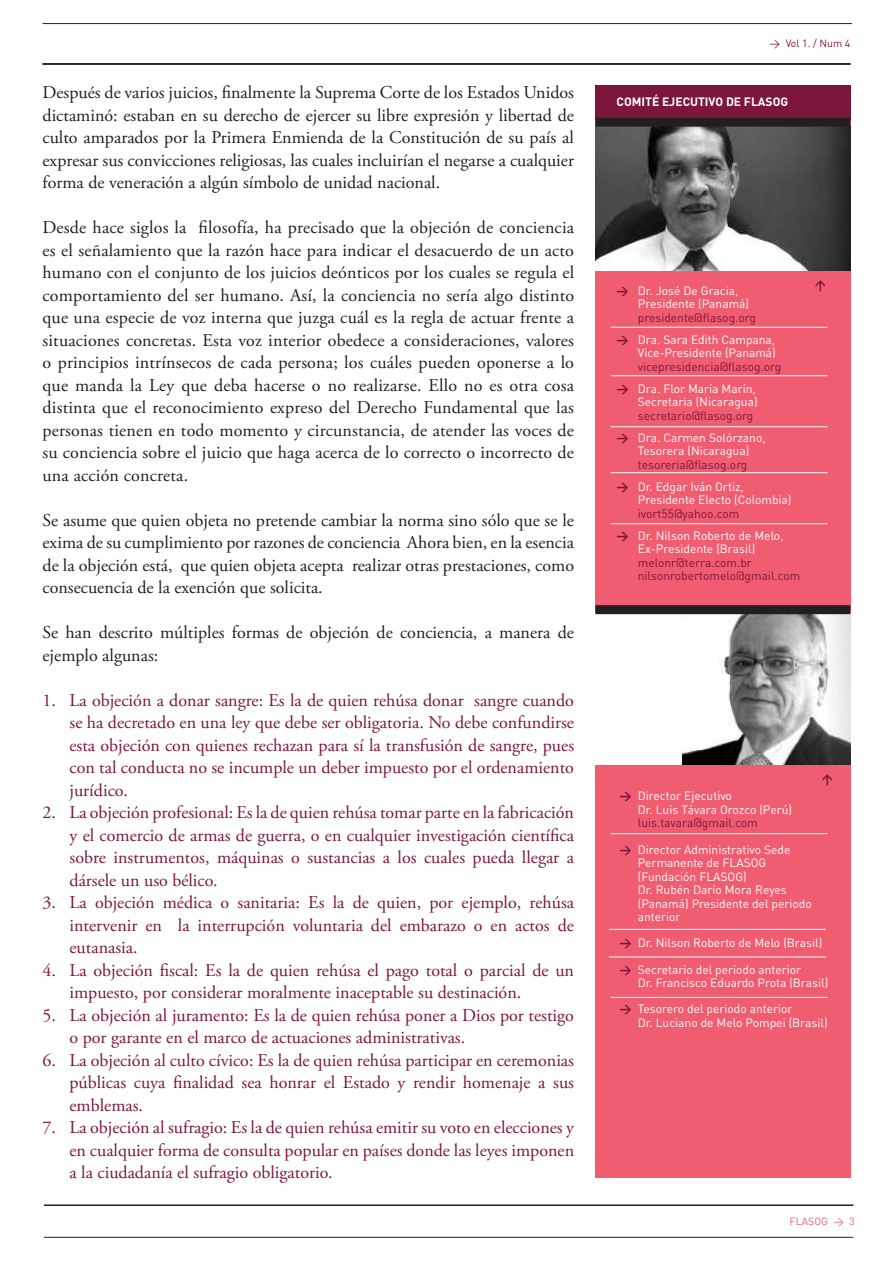
<style>
.page{position:relative;width:893px;height:1263px;background:#fff}
.page>*{position:absolute;margin:0;border:0;box-sizing:border-box;transform-origin:0 0}
.t1{font:18px/22.5px "Adobe Garamond Pro";color:#231f20;text-align:justify}
.t2{font:18px/22.5px "Adobe Garamond Pro";color:#7d163d;text-align:justify}
.t3{font:12px/13.5px "DIN";color:#fff}
.t4{font:12px/22px "DIN";color:#7d163d}
.t5{font:12px/22px "DIN";color:#7c173d}
.t6{font:700 12px "DIN";color:#fff}
.t7{font:700 12px "DIN";color:#7d163d}
.t8{font:10.5px "DIN";color:#7d163d}
.t9{font:10.5px "DIN";color:#f05d71}
.s1{font-weight:700;color:#7d163d}
.s2{font-weight:700}
.s3{color:#fff}
.s4{color:#7d163d}
</style>
<div class="page">
<hr style="left:44px;top:1237px;width:809px;height:1px;background:#231f20">
<hr style="left:43px;top:23px;width:809px;height:1px;background:#231f20">
<hr style="left:44px;top:1204px;width:809px;height:2px;background:#231f20">
<hr style="left:43px;top:63px;width:808px;height:2px;background:#231f20">
<div style="left:595px;top:85px;width:255px;height:1093px;background:#f05d71"></div>
<div style="left:595px;top:85px;width:255px;height:34px;background:#7d163d"></div>
<div style="left:595px;top:611px;width:255px;height:154px;background:#fff"></div>
<img style="left:682px;top:614px;width:168px;height:151px">
<img style="left:595px;top:127px;width:255px;height:144px">
<div style="left:595px;top:118px;width:255px;height:9px;background:#231f20"></div>
<div style="left:595px;top:605px;width:255px;height:9px;background:#231f20"></div>
<hr style="left:611px;top:327px;width:216px;height:1px;background:#fff">
<hr style="left:611px;top:375px;width:216px;height:1px;background:#fff">
<hr style="left:611px;top:426px;width:216px;height:1px;background:#fff">
<hr style="left:611px;top:472px;width:216px;height:1px;background:#fff">
<hr style="left:611px;top:523px;width:216px;height:1px;background:#fff">
<hr style="left:611px;top:833px;width:216px;height:1px;background:#fff">
<hr style="left:609px;top:957px;width:217px;height:1px;background:#fff">
<hr style="left:609px;top:929px;width:217px;height:1px;background:#fff">
<hr style="left:611px;top:997px;width:216px;height:1px;background:#fff">
<p class="t1" style="left:43px;top:82px;width:533px">Después de varios juicios, finalmente la Suprema Corte de los Estados Unidos dictaminó: estaban en su derecho de ejercer su libre expresión y libertad de culto amparados por la Primera Enmienda de la Constitución de su país al expresar sus convicciones religiosas, las cuales incluirían el negarse a cualquier forma de veneración a algún símbolo de unidad nacional.</p>
<p class="t1" style="left:43px;top:217px;width:533px">Desde hace siglos la filosofía, ha precisado que la objeción de conciencia es el señalamiento que la razón hace para indicar el desacuerdo de un acto humano con el conjunto de los juicios deónticos por los cuales se regula el comportamiento del ser humano. Así, la conciencia no sería algo distinto que una especie de voz interna que juzga cuál es la regla de actuar frente a situaciones concretas. Esta voz interior obedece a consideraciones, valores o principios intrínsecos de cada persona; los cuáles pueden oponerse a lo que manda la Ley que deba hacerse o no realizarse. Ello no es otra cosa distinta que el reconocimiento expreso del Derecho Fundamental que las personas tienen en todo momento y circunstancia, de atender las voces de su conciencia sobre el juicio que haga acerca de lo correcto o incorrecto de una acción concreta.</p>
<p class="t1" style="left:43px;top:509px;width:533px">Se asume que quien objeta no pretende cambiar la norma sino sólo que se le exima de su cumplimiento por razones de conciencia Ahora bien, en la esencia de la objeción está, que quien objeta acepta realizar otras prestaciones, como consecuencia de la exención que solicita.</p>
<p class="t1" style="left:43px;top:622px;width:533px">Se han descrito múltiples formas de objeción de conciencia, a manera de ejemplo algunas:</p>
<p class="t2" style="left:70px;top:689px;width:506px;text-indent:-27px">1. La objeción a donar sangre: Es la de quien rehúsa donar sangre cuando se ha decretado en una ley que debe ser obligatoria. No debe confundirse esta objeción con quienes rechazan para sí la transfusión de sangre, pues con tal conducta no se incumple un deber impuesto por el ordenamiento jurídico.</p>
<p class="t2" style="left:70px;top:802px;width:506px;text-indent:-27px">2. La objeción profesional: Es la de quien rehúsa tomar parte en la fabricación y el comercio de armas de guerra, o en cualquier investigación científica sobre instrumentos, máquinas o sustancias a los cuales pueda llegar a dársele un uso bélico.</p>
<p class="t2" style="left:70px;top:892px;width:506px;text-indent:-27px">3. La objeción médica o sanitaria: Es la de quien, por ejemplo, rehúsa intervenir en la interrupción voluntaria del embarazo o en actos de eutanasia.</p>
<p class="t2" style="left:70px;top:959px;width:506px;text-indent:-27px">4. La objeción fiscal: Es la de quien rehúsa el pago total o parcial de un impuesto, por considerar moralmente inaceptable su destinación.</p>
<p class="t2" style="left:70px;top:1004px;width:506px;text-indent:-27px">5. La objeción al juramento: Es la de quien rehúsa poner a Dios por testigo o por garante en el marco de actuaciones administrativas.</p>
<p class="t2" style="left:70px;top:1049px;width:506px;text-indent:-27px">6. La objeción al culto cívico: Es la de quien rehúsa participar en ceremonias públicas cuya finalidad sea honrar el Estado y rendir homenaje a sus emblemas.</p>
<p class="t2" style="left:70px;top:1117px;width:506px;text-indent:-27px">7. La objeción al sufragio: Es la de quien rehúsa emitir su voto en elecciones y en cualquier forma de consulta popular en países donde las leyes imponen a la ciudadanía el sufragio obligatorio.</p>
<p class="t8" style="left:770px;top:37px;width:82px">&gt; Vol 1. / Num 4</p>
<p class="t6" style="left:617px;top:93px;width:173px">COMITÉ EJECUTIVO DE FLASOG</p>
<p class="t3" style="left:638px;top:283px;width:113px;text-indent:-21px"><span class="s1">&gt;</span> Dr. José De Gracia,<br>Presidente (Panamá)</p>
<p class="t4" style="left:617px;top:306px;width:160px;text-align:center">presidente@flasog.org<br><span class="s2">&gt;</span> <span class="s3">Dra. Sara Edith Campana,</span></p>
<p class="t3" style="left:638px;top:346px;width:140px">Vice-Presidente (Panamá)</p>
<p class="t4" style="left:617px;top:355px;width:166px;text-indent:21px">vicepresidencia@flasog.org <span class="s2">&gt;</span> <span class="s3">Dra. Flor María Marín,</span></p>
<p class="t3" style="left:638px;top:395px;width:121px">Secretaria (Nicaragua)</p>
<p class="t4" style="left:617px;top:404px;width:150px;text-indent:21px">secretario@flasog.org <span class="s2">&gt;</span> <span class="s3">Dra. Carmen Solórzano,</span></p>
<p class="t3" style="left:638px;top:444px;width:113px">Tesorera (Nicaragua)</p>
<p class="t5" style="left:617px;top:453px;width:132px;text-indent:21px">tesoreria@flasog.org <span class="s1">&gt;</span> <span class="s3">Dr. Edgar Iván Ortiz,</span></p>
<p class="t3" style="left:638px;top:493px;width:155px">Presidente Electo (Colombia)</p>
<p class="t3" style="left:617px;top:502px;width:168px;line-height:22px;text-indent:21px"><span class="s4">ivort55@yahoo.com<br></span><span class="s1">&gt;</span> Dr. Nilson Roberto de Melo,</p>
<p class="t3" style="left:638px;top:542px;width:119px">Ex-Presidente (Brasil)</p>
<p class="t4" style="left:638px;top:555px;width:164px;line-height:13.5px">melonr@terra.com.br nilsonrobertomelo@gmail.com</p>
<p class="t7" style="left:812px;top:291px;width:14px;rotate:-90deg">&gt;</p>
<p class="t7" style="left:818px;top:786px;width:14px;rotate:-90deg">&gt;</p>
<p class="t3" style="left:638px;top:789px;width:156px;text-indent:-18px"><span class="s1">&gt;</span> Director Ejecutivo<br>Dr. Luis Távara Orozco (Perú)</p>
<p class="t3" style="left:619px;top:810px;width:172px;line-height:26.2px;text-indent:18px"><span class="s4">luis.tavara@gmail.com<br></span><span class="s1">&gt;</span> Director Administrativo Sede</p>
<p class="t3" style="left:638px;top:856px;width:175px">Permanente de FLASOG (Fundación FLASOG)<br>Dr. Rubén Darío Mora Reyes (Panamá) Presidente del periodo anterior</p>
<p class="t3" style="left:619px;top:930px;width:204px;line-height:26.2px"><span class="s1">&gt;</span> Dr. Nilson Roberto de Melo (Brasil) <span class="s1">&gt;</span> Secretario del periodo anterior</p>
<p class="t3" style="left:619px;top:969px;width:210px;line-height:26.2px;text-indent:18px">Dr. Francisco Eduardo Prota (Brasil) <span class="s1">&gt;</span> Tesorero del periodo anterior</p>
<p class="t3" style="left:638px;top:1015px;width:191px">Dr. Luciano de Melo Pompei (Brasil)</p>
<p class="t9" style="left:790px;top:1215px;width:67px">FLASOG &gt; 3</p>
</div>
